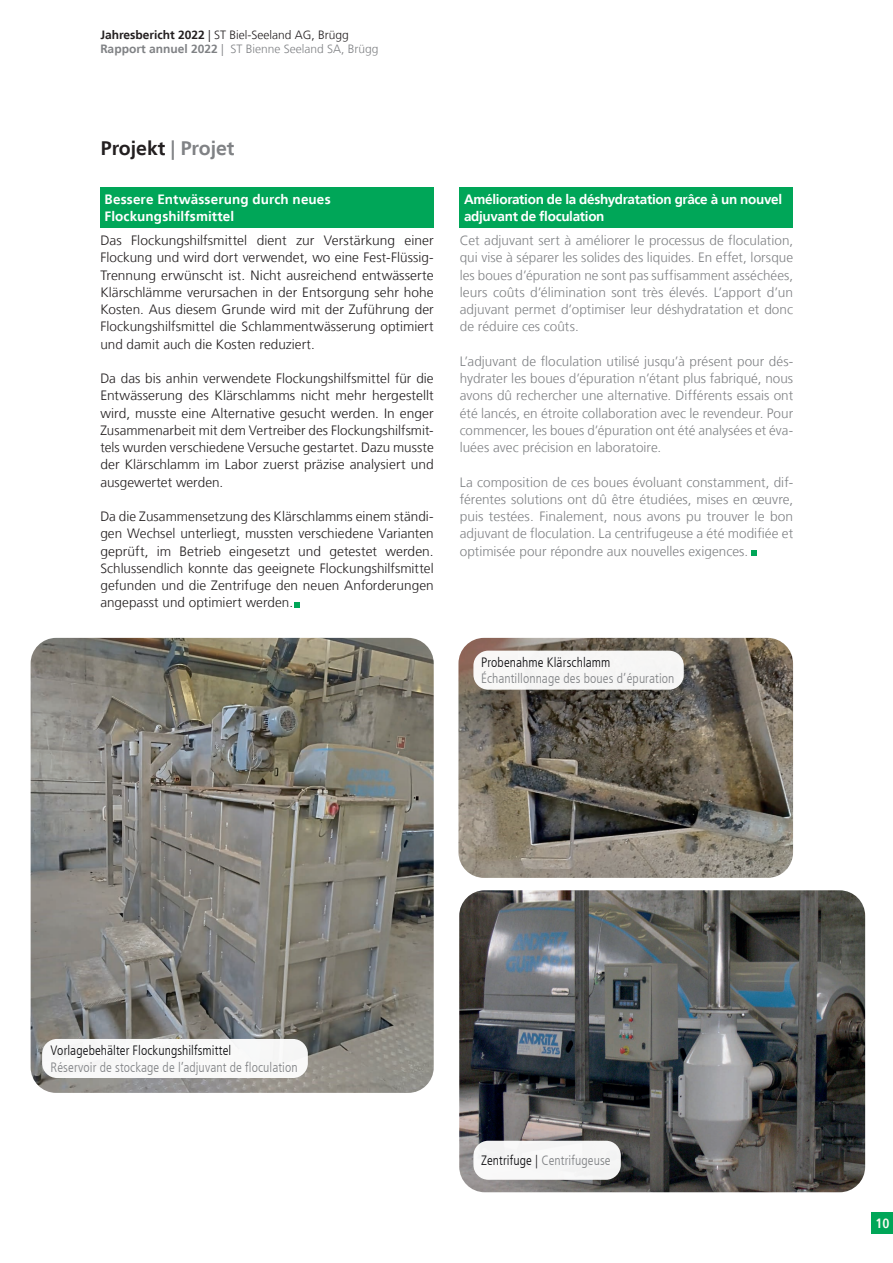
<style>
.page{position:relative;width:893px;height:1263px;background:#fff}
.page>*{position:absolute;margin:0;border:0;box-sizing:border-box;transform-origin:0 0}
.t1{font:700 19.5px "Frutiger LT";color:#231f20}
.t2{font:300 13.5px/17.2px "Frutiger LT";letter-spacing:.005em;color:#231f20;text-align:justify}
.t3{font:300 13.5px/17.2px "Frutiger LT";color:#808285;text-align:justify}
.t4{font:300 condensed 13.5px "Frutiger LT";letter-spacing:.01em;color:#808285}
.t5{font:700 13.5px/17.2px "Frutiger LT";letter-spacing:-.02em;color:#fff}
.t6{font:300 condensed 13.5px "Frutiger LT";letter-spacing:.005em;color:#0d0d10}
.t7{font:700 13.5px/17.2px "Frutiger LT";letter-spacing:.01em;color:#fff}
.t8{font:700 condensed 13.5px "Frutiger LT";color:#fefbf3}
.t9{font:300 12px/14.4px "Frutiger LT";color:#808285}
.s1{font-weight:700;color:#231f20}
.s2{color:#231f20}
.s3{font-weight:700}
.s4{color:#808285}
.s5{color:#0d0d10}
</style>
<div class="page">
<div style="left:100px;top:187px;width:334px;height:41px;background:#00a658"></div>
<svg style="left:295px;top:602px;width:5px;height:5px"></svg>
<div style="left:460px;top:187px;width:333px;height:41px;background:#00a658"></div>
<svg style="left:751px;top:550px;width:6px;height:6px"></svg>
<img style="left:458px;top:638px;width:335px;height:240px">
<img style="left:31px;top:638px;width:403px;height:455px">
<img style="left:459px;top:890px;width:406px;height:302px">
<div style="left:42px;top:1039px;width:266px;height:39px;background:#fff;border-radius:15px"></div>
<div style="left:473px;top:651px;width:211px;height:39px;background:#f6f6f5;border-radius:15px"></div>
<div style="left:473px;top:1141px;width:148px;height:39px;background:#f6f6f6;border-radius:15px"></div>
<div style="left:872px;top:1212px;width:21px;height:21px;background:#00a658"></div>
<p class="t9" style="left:100px;top:28px;width:280px"><span class="s1">Jahresbericht 2022</span> <span class="s2">| ST Biel-Seeland AG, Brügg<br></span><span class="s3">Rapport annuel 2022</span> | ST Bienne Seeland SA, Brügg</p>
<h1 class="t1" style="left:101px;top:137px;width:135px">Projekt <span class="s4">| Projet</span></h1>
<p class="t7" style="left:105px;top:191px;width:228px">Bessere Entwässerung durch neues<br>Flockungshilfsmittel</p>
<p class="t2" style="left:100px;top:232px;width:335px">Das Flockungshilfsmittel dient zur Verstärkung einer Flockung und wird dort verwendet, wo eine Fest-Flüssig-Trennung erwünscht ist. Nicht ausreichend entwässerte Klärschlämme verursachen in der Entsorgung sehr hohe Kosten. Aus diesem Grunde wird mit der Zuführung der Flockungshilfsmittel die Schlammentwässerung optimiert und damit auch die Kosten reduziert.</p>
<p class="t2" style="left:100px;top:370px;width:335px">Da das bis anhin verwendete Flockungshilfsmittel für die Entwässerung des Klärschlamms nicht mehr hergestellt wird, musste eine Alternative gesucht werden. In enger Zusammenarbeit mit dem Vertreiber des Flockungshilfsmit&shy;tels wurden verschiedene Versuche gestartet. Dazu musste der Klärschlamm im Labor zuerst präzise analysiert und ausgewertet werden.</p>
<p class="t2" style="left:100px;top:508px;width:335px">Da die Zusammensetzung des Klärschlamms einem ständi&shy;gen Wechsel unterliegt, mussten verschiedene Varianten geprüft, im Betrieb eingesetzt und getestet werden.<br>Schlussendlich konnte das geeignete Flockungshilfsmittel gefunden und die Zentrifuge den neuen Anforderungen angepasst und optimiert werden.</p>
<p class="t5" style="left:464px;top:191px;width:320px">Amélioration de la déshydratation grâce à un nouvel adjuvant de floculation</p>
<p class="t3" style="left:460px;top:232px;width:335px">Cet adjuvant sert à améliorer le processus de floculation, qui vise à séparer les solides des liquides. En effet, lorsque les boues d’épuration ne sont pas suffisamment asséchées, leurs coûts d’élimination sont très élevés. L’apport d’un adjuvant permet d’optimiser leur déshydratation et donc de réduire ces coûts.</p>
<p class="t3" style="left:460px;top:353px;width:335px">L’adjuvant de floculation utilisé jusqu’à présent pour dés&shy;hydrater les boues d’épuration n’étant plus fabriqué, nous avons dû rechercher une alternative. Différents essais ont été lancés, en étroite collaboration avec le revendeur. Pour commencer, les boues d’épuration ont été analysées et éva&shy;luées avec précision en laboratoire.</p>
<p class="t3" style="left:460px;top:474px;width:335px">La composition de ces boues évoluant constamment, dif&shy;férentes solutions ont dû être étudiées, mises en œuvre, puis testées. Finalement, nous avons pu trouver le bon adjuvant de floculation. La centrifugeuse a été modifiée et optimisée pour répondre aux nouvelles exigences.</p>
<p class="t6" style="left:481px;top:655px;width:131px">Probenahme Klärschlamm</p>
<p class="t4" style="left:481px;top:671px;width:195px">Échantillonnage des boues d’épuration</p>
<p class="t6" style="left:51px;top:1043px;width:182px">Vorlagebehälter Flockungshilfsmittel</p>
<p class="t4" style="left:51px;top:1059px;width:249px">Réservoir de stockage de l’adjuvant de floculation</p>
<p class="t4" style="left:481px;top:1153px;width:131px"><span class="s5">Zentrifuge |</span> Centrifugeuse</p>
<p class="t8" style="left:875px;top:1215px;width:16px">10</p>
</div>
